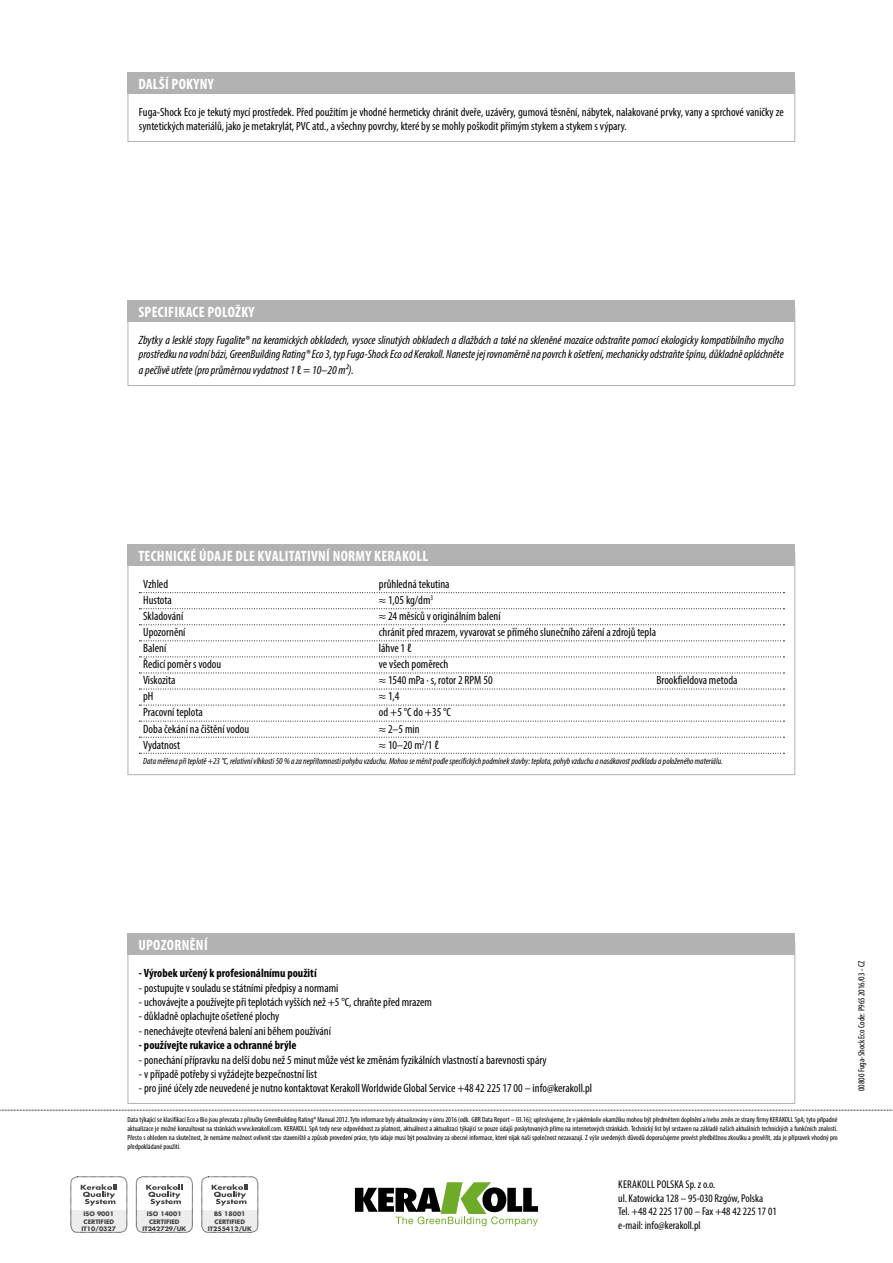
<style>
.page{position:relative;width:893px;height:1263px;background:#fff}
.page>*{position:absolute;margin:0;border:0;box-sizing:border-box;transform-origin:0 0}
.t1{font:700 condensed 15px "Myriad Pro";letter-spacing:.02em;color:#fff}
.t2{font:condensed 12px/14.4px "Myriad Pro";color:#000}
.t3{font:italic condensed 12px/14.4px "Myriad Pro";color:#000}
.t4{font:700 condensed 12px "Myriad Pro";color:#000}
.t5{font:condensed 11.25px/13.5px "Myriad Pro";color:#000}
.t6{font:italic condensed 9px "Myriad Pro";color:#000}
.t7{font:condensed 9px "Myriad Pro";color:#000}
.t8{font:condensed 7.5px/9px "Myriad Pro";color:#000;text-align:justify}
.t9{font:700 6px/7.2px "Futura Std";color:#424446;text-align:center}
.s1{font-style:normal}
</style>
<div class="page">
<svg style="left:0;top:1110px;width:893px;height:1px"></svg>
<svg style="left:355px;top:1182px;width:183px;height:44px"></svg>
<div style="left:71px;top:1176px;width:56px;height:56px;border:1px dashed #000;border-radius:7px"></div>
<svg style="left:71px;top:1184px;width:56px;height:48px"></svg>
<div style="left:136px;top:1176px;width:56px;height:56px;border:1px dashed #000;border-radius:7px"></div>
<svg style="left:136px;top:1184px;width:56px;height:48px"></svg>
<div style="left:202px;top:1176px;width:56px;height:56px;border:1px dashed #000;border-radius:7px"></div>
<svg style="left:202px;top:1184px;width:56px;height:48px"></svg>
<div style="left:128px;top:81px;width:667px;height:61px;border:1px solid #b3b2b2"></div>
<div style="left:128px;top:72px;width:667px;height:22px;background:#b3b2b2"></div>
<div style="left:128px;top:309px;width:667px;height:77px;border:1px solid #b3b2b2"></div>
<div style="left:128px;top:300px;width:667px;height:21px;background:#b3b2b2"></div>
<div style="left:128px;top:933px;width:667px;height:22px;background:#b3b2b2"></div>
<svg style="left:139px;top:592px;width:645px;height:1px"></svg>
<svg style="left:139px;top:608px;width:645px;height:1px"></svg>
<svg style="left:139px;top:624px;width:645px;height:1px"></svg>
<svg style="left:139px;top:640px;width:645px;height:1px"></svg>
<svg style="left:139px;top:656px;width:645px;height:1px"></svg>
<svg style="left:139px;top:673px;width:645px;height:1px"></svg>
<svg style="left:139px;top:689px;width:645px;height:1px"></svg>
<svg style="left:139px;top:705px;width:645px;height:1px"></svg>
<svg style="left:139px;top:721px;width:645px;height:1px"></svg>
<svg style="left:139px;top:737px;width:645px;height:1px"></svg>
<svg style="left:139px;top:753px;width:645px;height:1px"></svg>
<div style="left:128px;top:544px;width:667px;height:22px;background:#b3b2b2"></div>
<p class="t1" style="left:138px;top:74px;width:77px">DALŠÍ POKYNY</p>
<p class="t2" style="left:139px;top:105px;width:646px">Fuga-Shock Eco je tekutý mycí prostředek. Před použitím je vhodné hermeticky chránit dveře, uzávěry, gumová těsnění, nábytek, nalakované prvky, vany a sprchové vaničky ze syntetických materiálů, jako je metakrylát, PVC atd., a všechny povrchy, které by se mohly poškodit přímým stykem a stykem s výpary.</p>
<p class="t1" style="left:138px;top:302px;width:118px">SPECIFIKACE POLOŽKY</p>
<p class="t3" style="left:139px;top:333px;width:646px">Zbytky a lesklé stopy Fugalite® na keramických obkladech, vysoce slinutých obkladech a dlažbách a také na skleněné mozaice odstraňte pomocí ekologicky kompatibilního mycího prostředku na vodní bázi, GreenBuilding Rating® Eco 3, typ Fuga-Shock Eco od Kerakoll. Naneste jej rovnoměrně na povrch k ošetření, mechanicky odstraňte špínu, důkladně opláchněte</p>
<p class="t3" style="left:139px;top:363px;width:216px">a pečlivě utřete (pro průměrnou vydatnost 1 <span class="s1">ℓ</span> = 10–20 m2).</p>
<p class="t1" style="left:138px;top:546px;width:291px">TECHNICKÉ ÚDAJE DLE KVALITATIVNÍ NORMY KERAKOLL</p>
<p class="t2" style="left:143px;top:577px;width:26px">Vzhled</p>
<p class="t2" style="left:379px;top:577px;width:72px">průhledná tekutina</p>
<p class="t2" style="left:143px;top:593px;width:30px">Hustota</p>
<p class="t2" style="left:379px;top:593px;width:56px">≈ 1,05 kg/dm<sup>3</sup></p>
<p class="t2" style="left:143px;top:609px;width:42px">Skladování</p>
<p class="t2" style="left:379px;top:609px;width:123px">≈ 24 měsíců v originálním balení</p>
<p class="t2" style="left:143px;top:625px;width:44px">Upozornění</p>
<p class="t2" style="left:379px;top:625px;width:279px">chránit před mrazem, vyvarovat se přímého slunečního záření a zdrojů tepla</p>
<p class="t2" style="left:143px;top:641px;width:25px">Balení</p>
<p class="t2" style="left:379px;top:641px;width:34px">láhve 1 ℓ</p>
<p class="t2" style="left:143px;top:657px;width:80px">Ředicí poměr s vodou</p>
<p class="t2" style="left:379px;top:657px;width:71px">ve všech poměrech</p>
<p class="t2" style="left:143px;top:673px;width:34px">Viskozita</p>
<p class="t2" style="left:379px;top:673px;width:115px">≈ 1540 mPa · s, rotor 2 RPM 50</p>
<p class="t2" style="left:656px;top:673px;width:82px">Brookfieldova metoda</p>
<p class="t2" style="left:143px;top:689px;width:12px">pH</p>
<p class="t2" style="left:379px;top:689px;width:22px">≈ 1,4</p>
<p class="t2" style="left:143px;top:705px;width:61px">Pracovní teplota</p>
<p class="t2" style="left:379px;top:705px;width:74px">od +5 °C do +35 °C</p>
<p class="t2" style="left:143px;top:721px;width:108px">Doba čekání na čištění vodou</p>
<p class="t2" style="left:379px;top:721px;width:42px">≈ 2–5 min</p>
<p class="t2" style="left:143px;top:737px;width:38px">Vydatnost</p>
<p class="t2" style="left:379px;top:737px;width:62px">≈ 10–20 m<sup>2</sup>/1 ℓ</p>
<p class="t6" style="left:143px;top:755px;width:581px">Data měřena při teplotě +23 °C, relativní vlhkosti 50 % a za nepřítomnosti pohybu vzduchu. Mohou se měnit podle specifických podmínek stavby: teplota, pohyb vzduchu a nasákavost podkladu a položeného materiálu.</p>
<p class="t1" style="left:138px;top:935px;width:71px">UPOZORNĚNÍ</p>
<p class="t4" style="left:139px;top:966px;width:179px">- Výrobek určený k profesionálnímu použití</p>
<p class="t2" style="left:139px;top:980px;width:201px">- postupujte v souladu se státními předpisy a normami</p>
<p class="t2" style="left:139px;top:995px;width:295px">- uchovávejte a používejte při teplotách vyšších než +5 °C, chraňte před mrazem</p>
<p class="t2" style="left:139px;top:1009px;width:142px">- důkladně oplachujte ošetřené plochy</p>
<p class="t2" style="left:139px;top:1023px;width:193px">- nenechávejte otevřená balení ani během používání</p>
<p class="t4" style="left:139px;top:1038px;width:159px">- používejte rukavice a ochranné brýle</p>
<p class="t2" style="left:139px;top:1052px;width:409px">- ponechání přípravku na delší dobu než 5 minut může vést ke změnám fyzikálních vlastností a barevnosti spáry</p>
<p class="t2" style="left:139px;top:1067px;width:180px">- v případě potřeby si vyžádejte bezpečnostní list</p>
<p class="t2" style="left:139px;top:1081px;width:455px">- pro jiné účely zde neuvedené je nutno kontaktovat Kerakoll Worldwide Global Service +48 42 225 17 00 – info@kerakoll.pl</p>
<p class="t8" style="left:128px;top:1115px;width:712px">Data týkající se klasifikací Eco a Bio jsou převzata z příručky GreenBuilding Rating® Manual 2012. Tyto informace byly aktualizovány v únru 2016 (odk. GBR Data Report – 03.16); upřesňujeme, že v jakémkoliv okamžiku mohou být předmětem doplnění a/nebo změn ze strany firmy KERAKOLL SpA; tyto případné aktualizace je možné konzultovat na stránkách www.kerakoll.com. KERAKOLL SpA tedy nese odpovědnost za platnost, aktuálnost a aktualizaci týkající se pouze údajů poskytovaných přímo na internetových stránkách. Technický list byl sestaven na základě našich aktuálních technických a funkčních znalostí.<br>Přesto s ohledem na skutečnost, že nemáme možnost ovlivnit stav staveniště a způsob provedení práce, tyto údaje musí být považovány za obecné informace, které nijak naši společnost nezavazují. Z výše uvedených důvodů doporučujeme provést předběžnou zkoušku a prověřit, zda je přípravek vhodný pro předpokládané použití.</p>
<p class="t9" style="left:82px;top:1210px;width:36px">ISO 9001<br>CERTIFIED<br>IT10/0327</p>
<p class="t9" style="left:142px;top:1210px;width:45px">ISO 14001<br>CERTIFIED<br>IT242729/UK</p>
<p class="t9" style="left:208px;top:1210px;width:45px">BS 18001<br>CERTIFIED<br>IT255412/UK</p>
<p class="t5" style="left:618px;top:1178px;width:160px">KERAKOLL POLSKA Sp. z o.o.<br>ul. Katowicka 128 – 95-030 Rzgów, Polska<br>Tel. +48 42 225 17 00 – Fax +48 42 225 17 01 e-mail: info@kerakoll.pl</p>
<p class="t7" style="left:856px;top:1091px;width:132px;rotate:-90deg">00800 Fuga-Shock Eco Code: P965 2016/03 - CZ</p>
</div>
